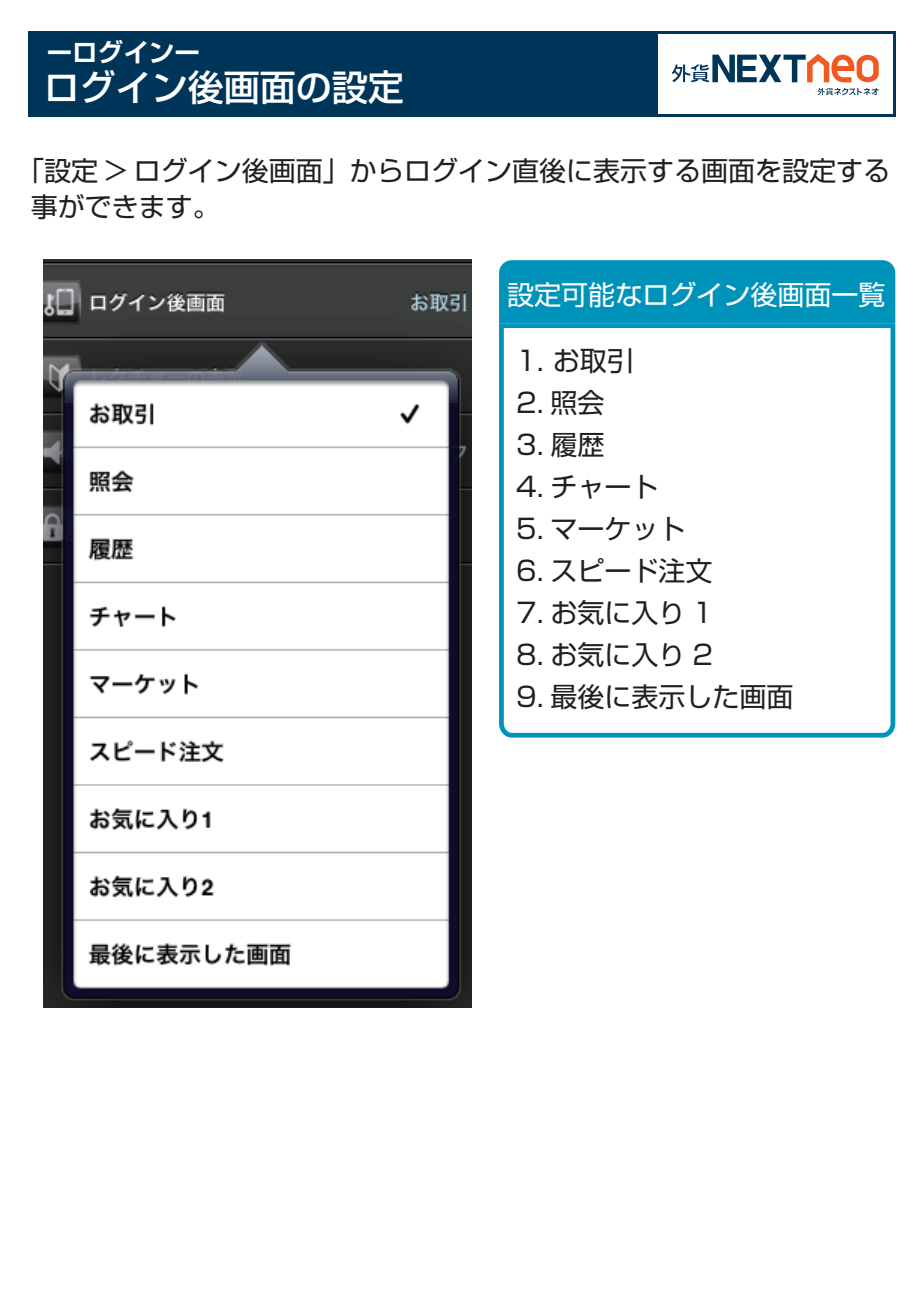
<style>
.page{position:relative;width:919px;height:1289px;background:#fff}
.page>*{position:absolute;margin:0;border:0;box-sizing:border-box;transform-origin:0 0}
.t1{font:500 36px "Shin Go Pro";color:#fff}
.t2{font:27px/36px "Shin Go Pro";color:#231f20}
.t3{font:27px "Shin Go Pro";color:#fff}
.t4{font:700 25.5px "Shin Go Pro De";color:#fff}
</style>
<div class="page">
<div style="left:499px;top:260px;width:396px;height:63px;background:#0093ba"></div>
<svg style="left:499px;top:323px;width:396px;height:414px"></svg>
<div style="left:28px;top:31px;width:867px;height:85px;background:#00355a"></div>
<div style="left:658px;top:35px;width:234px;height:79px;background:#fff"></div>
<svg style="left:817px;top:88px;width:61px;height:7px"></svg>
<svg style="left:671px;top:54px;width:207px;height:28px"></svg>
<img style="left:44px;top:259px;width:427px;height:748px">
<p class="t4" style="left:47px;top:32px;width:155px">ーログインー</p>
<h1 class="t1" style="left:44px;top:58px;width:361px">ログイン後画面の設定</h1>
<p class="t2" style="left:31px;top:149px;width:861px;text-indent:-13px">「設定 &gt; ログイン後画面」からログイン直後に表示する画面を設定する事ができます。</p>
<p class="t3" style="left:507px;top:272px;width:379px">設定可能なログイン後画面一覧</p>
<p class="t2" style="left:516px;top:339px;width:119px">1. お取引</p>
<p class="t2" style="left:516px;top:381px;width:90px">2. 照会</p>
<p class="t2" style="left:516px;top:424px;width:90px">3. 履歴</p>
<p class="t2" style="left:516px;top:466px;width:144px">4. チャート</p>
<p class="t2" style="left:516px;top:508px;width:171px">5. マーケット</p>
<p class="t2" style="left:516px;top:550px;width:198px">6. スピード注文</p>
<p class="t2" style="left:516px;top:592px;width:198px">7. お気に入り 1</p>
<p class="t2" style="left:516px;top:634px;width:198px">8. お気に入り 2</p>
<p class="t2" style="left:516px;top:676px;width:279px">9. 最後に表示した画面</p>
</div>
